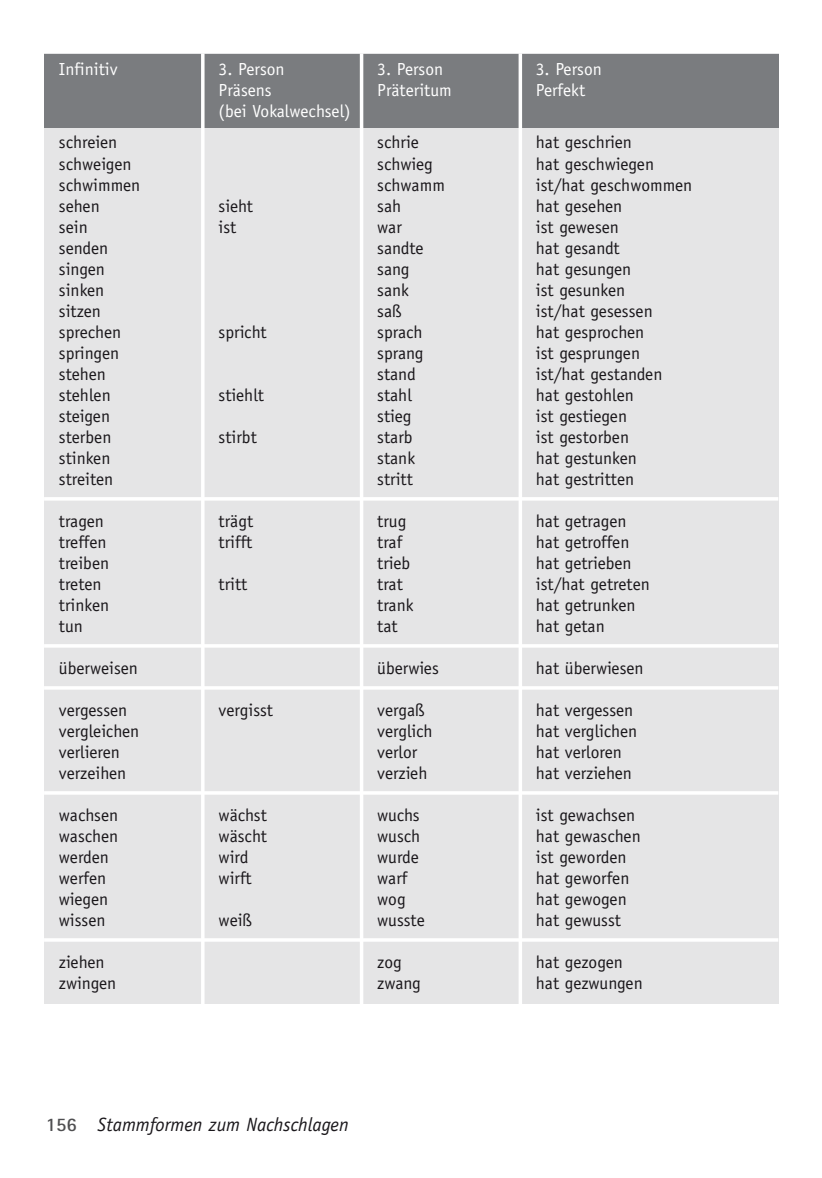
<style>
.page{position:relative;width:822px;height:1178px;background:#fff}
.page>*{position:absolute;margin:0;border:0;box-sizing:border-box;transform-origin:0 0}
.t1{font:italic 19.25px "Officina Sans";color:#1a171b}
.t2{font:17.5px "Officina Sans";color:#1a171b}
.t3{font:17.5px "Officina Sans";color:#fff}
.s1{font-family:"Rotis Sans Serif";font-weight:700;font-style:normal;color:#4f4f51}
</style>
<div class="page">
<div style="left:44px;top:53px;width:734px;height:951px;background:#e5e5e6"></div>
<div style="left:44px;top:54px;width:734px;height:73px;background:#7a7c7f"></div>
<hr style="left:201px;top:53px;width:4px;height:1032px;background:#fff">
<hr style="left:360px;top:53px;width:3px;height:1032px;background:#fff">
<hr style="left:519px;top:53px;width:3px;height:1032px;background:#fff">
<hr style="left:44px;top:497px;width:734px;height:3px;background:#fff">
<hr style="left:44px;top:644px;width:734px;height:3px;background:#fff">
<hr style="left:44px;top:686px;width:734px;height:3px;background:#fff">
<hr style="left:44px;top:791px;width:734px;height:3px;background:#fff">
<hr style="left:44px;top:938px;width:734px;height:3px;background:#fff">
<p class="t3" style="left:59px;top:62px;width:60px">Infinitiv</p>
<p class="t3" style="left:219px;top:62px;width:67px">3. Person</p>
<p class="t3" style="left:377px;top:62px;width:67px">3. Person</p>
<p class="t3" style="left:536px;top:62px;width:67px">3. Person</p>
<p class="t3" style="left:219px;top:83px;width:54px">Präsens</p>
<p class="t3" style="left:377px;top:83px;width:76px">Präteritum</p>
<p class="t3" style="left:536px;top:83px;width:51px">Perfekt</p>
<p class="t3" style="left:219px;top:104px;width:134px">(bei Vokalwechsel)</p>
<p class="t2" style="left:59px;top:136px;width:60px">schreien</p>
<p class="t2" style="left:377px;top:136px;width:43px">schrie</p>
<p class="t2" style="left:536px;top:136px;width:98px">hat geschrien</p>
<p class="t2" style="left:59px;top:157px;width:74px">schweigen</p>
<p class="t2" style="left:377px;top:157px;width:57px">schwieg</p>
<p class="t2" style="left:536px;top:157px;width:120px">hat geschwiegen</p>
<p class="t2" style="left:59px;top:178px;width:83px">schwimmen</p>
<p class="t2" style="left:377px;top:178px;width:69px">schwamm</p>
<p class="t2" style="left:536px;top:178px;width:158px">ist/hat geschwommen</p>
<p class="t2" style="left:59px;top:199px;width:42px">sehen</p>
<p class="t2" style="left:219px;top:199px;width:36px">sieht</p>
<p class="t2" style="left:377px;top:199px;width:25px">sah</p>
<p class="t2" style="left:536px;top:199px;width:88px">hat gesehen</p>
<p class="t2" style="left:59px;top:220px;width:30px">sein</p>
<p class="t2" style="left:219px;top:220px;width:19px">ist</p>
<p class="t2" style="left:377px;top:220px;width:26px">war</p>
<p class="t2" style="left:536px;top:220px;width:85px">ist gewesen</p>
<p class="t2" style="left:59px;top:241px;width:51px">senden</p>
<p class="t2" style="left:377px;top:241px;width:48px">sandte</p>
<p class="t2" style="left:536px;top:241px;width:85px">hat gesandt</p>
<p class="t2" style="left:59px;top:262px;width:48px">singen</p>
<p class="t2" style="left:377px;top:262px;width:34px">sang</p>
<p class="t2" style="left:536px;top:262px;width:97px">hat gesungen</p>
<p class="t2" style="left:59px;top:283px;width:47px">sinken</p>
<p class="t2" style="left:377px;top:283px;width:33px">sank</p>
<p class="t2" style="left:536px;top:283px;width:91px">ist gesunken</p>
<p class="t2" style="left:59px;top:304px;width:44px">sitzen</p>
<p class="t2" style="left:377px;top:304px;width:26px">saß</p>
<p class="t2" style="left:536px;top:304px;width:118px">ist/hat gesessen</p>
<p class="t2" style="left:59px;top:325px;width:64px">sprechen</p>
<p class="t2" style="left:219px;top:325px;width:49px">spricht</p>
<p class="t2" style="left:377px;top:325px;width:47px">sprach</p>
<p class="t2" style="left:536px;top:325px;width:110px">hat gesprochen</p>
<p class="t2" style="left:59px;top:346px;width:62px">springen</p>
<p class="t2" style="left:377px;top:346px;width:48px">sprang</p>
<p class="t2" style="left:536px;top:346px;width:106px">ist gesprungen</p>
<p class="t2" style="left:59px;top:367px;width:49px">stehen</p>
<p class="t2" style="left:377px;top:367px;width:40px">stand</p>
<p class="t2" style="left:536px;top:367px;width:128px">ist/hat gestanden</p>
<p class="t2" style="left:59px;top:388px;width:53px">stehlen</p>
<p class="t2" style="left:219px;top:388px;width:47px">stiehlt</p>
<p class="t2" style="left:377px;top:388px;width:36px">stahl</p>
<p class="t2" style="left:536px;top:388px;width:100px">hat gestohlen</p>
<p class="t2" style="left:59px;top:409px;width:53px">steigen</p>
<p class="t2" style="left:377px;top:409px;width:36px">stieg</p>
<p class="t2" style="left:536px;top:409px;width:93px">ist gestiegen</p>
<p class="t2" style="left:59px;top:430px;width:54px">sterben</p>
<p class="t2" style="left:219px;top:430px;width:40px">stirbt</p>
<p class="t2" style="left:377px;top:430px;width:37px">starb</p>
<p class="t2" style="left:536px;top:430px;width:95px">ist gestorben</p>
<p class="t2" style="left:59px;top:451px;width:53px">stinken</p>
<p class="t2" style="left:377px;top:451px;width:39px">stank</p>
<p class="t2" style="left:536px;top:451px;width:102px">hat gestunken</p>
<p class="t2" style="left:59px;top:472px;width:56px">streiten</p>
<p class="t2" style="left:377px;top:472px;width:37px">stritt</p>
<p class="t2" style="left:536px;top:472px;width:100px">hat gestritten</p>
<p class="t2" style="left:59px;top:514px;width:47px">tragen</p>
<p class="t2" style="left:219px;top:514px;width:36px">trägt</p>
<p class="t2" style="left:377px;top:514px;width:31px">trug</p>
<p class="t2" style="left:536px;top:514px;width:92px">hat getragen</p>
<p class="t2" style="left:59px;top:535px;width:49px">treffen</p>
<p class="t2" style="left:219px;top:535px;width:35px">trifft</p>
<p class="t2" style="left:377px;top:535px;width:26px">traf</p>
<p class="t2" style="left:536px;top:535px;width:95px">hat getroffen</p>
<p class="t2" style="left:59px;top:556px;width:52px">treiben</p>
<p class="t2" style="left:377px;top:556px;width:35px">trieb</p>
<p class="t2" style="left:536px;top:556px;width:97px">hat getrieben</p>
<p class="t2" style="left:59px;top:577px;width:44px">treten</p>
<p class="t2" style="left:219px;top:577px;width:30px">tritt</p>
<p class="t2" style="left:377px;top:577px;width:27px">trat</p>
<p class="t2" style="left:536px;top:577px;width:115px">ist/hat getreten</p>
<p class="t2" style="left:59px;top:598px;width:52px">trinken</p>
<p class="t2" style="left:377px;top:598px;width:38px">trank</p>
<p class="t2" style="left:536px;top:598px;width:101px">hat getrunken</p>
<p class="t2" style="left:59px;top:619px;width:25px">tun</p>
<p class="t2" style="left:377px;top:619px;width:22px">tat</p>
<p class="t2" style="left:536px;top:619px;width:70px">hat getan</p>
<p class="t2" style="left:59px;top:661px;width:81px">überweisen</p>
<p class="t2" style="left:377px;top:661px;width:63px">überwies</p>
<p class="t2" style="left:536px;top:661px;width:109px">hat überwiesen</p>
<p class="t2" style="left:59px;top:703px;width:70px">vergessen</p>
<p class="t2" style="left:219px;top:703px;width:56px">vergisst</p>
<p class="t2" style="left:377px;top:703px;width:49px">vergaß</p>
<p class="t2" style="left:536px;top:703px;width:99px">hat vergessen</p>
<p class="t2" style="left:59px;top:724px;width:82px">vergleichen</p>
<p class="t2" style="left:377px;top:724px;width:57px">verglich</p>
<p class="t2" style="left:536px;top:724px;width:103px">hat verglichen</p>
<p class="t2" style="left:59px;top:745px;width:62px">verlieren</p>
<p class="t2" style="left:377px;top:745px;width:42px">verlor</p>
<p class="t2" style="left:536px;top:745px;width:88px">hat verloren</p>
<p class="t2" style="left:59px;top:766px;width:69px">verzeihen</p>
<p class="t2" style="left:377px;top:766px;width:52px">verzieh</p>
<p class="t2" style="left:536px;top:766px;width:98px">hat verziehen</p>
<p class="t2" style="left:59px;top:808px;width:61px">wachsen</p>
<p class="t2" style="left:219px;top:808px;width:50px">wächst</p>
<p class="t2" style="left:377px;top:808px;width:44px">wuchs</p>
<p class="t2" style="left:536px;top:808px;width:101px">ist gewachsen</p>
<p class="t2" style="left:59px;top:829px;width:61px">waschen</p>
<p class="t2" style="left:219px;top:829px;width:50px">wäscht</p>
<p class="t2" style="left:377px;top:829px;width:45px">wusch</p>
<p class="t2" style="left:536px;top:829px;width:106px">hat gewaschen</p>
<p class="t2" style="left:59px;top:850px;width:51px">werden</p>
<p class="t2" style="left:219px;top:850px;width:31px">wird</p>
<p class="t2" style="left:377px;top:850px;width:43px">wurde</p>
<p class="t2" style="left:536px;top:850px;width:92px">ist geworden</p>
<p class="t2" style="left:59px;top:871px;width:49px">werfen</p>
<p class="t2" style="left:219px;top:871px;width:35px">wirft</p>
<p class="t2" style="left:377px;top:871px;width:32px">warf</p>
<p class="t2" style="left:536px;top:871px;width:95px">hat geworfen</p>
<p class="t2" style="left:59px;top:892px;width:51px">wiegen</p>
<p class="t2" style="left:377px;top:892px;width:30px">wog</p>
<p class="t2" style="left:536px;top:892px;width:92px">hat gewogen</p>
<p class="t2" style="left:59px;top:913px;width:48px">wissen</p>
<p class="t2" style="left:219px;top:913px;width:35px">weiß</p>
<p class="t2" style="left:377px;top:913px;width:49px">wusste</p>
<p class="t2" style="left:536px;top:913px;width:87px">hat gewusst</p>
<p class="t2" style="left:59px;top:955px;width:47px">ziehen</p>
<p class="t2" style="left:377px;top:955px;width:26px">zog</p>
<p class="t2" style="left:536px;top:955px;width:89px">hat gezogen</p>
<p class="t2" style="left:59px;top:976px;width:59px">zwingen</p>
<p class="t2" style="left:377px;top:976px;width:45px">zwang</p>
<p class="t2" style="left:536px;top:976px;width:108px">hat gezwungen</p>
<p class="t1" style="left:46px;top:1117px;width:304px"><span class="s1">156</span> Stammformen zum Nachschlagen</p>
</div>
